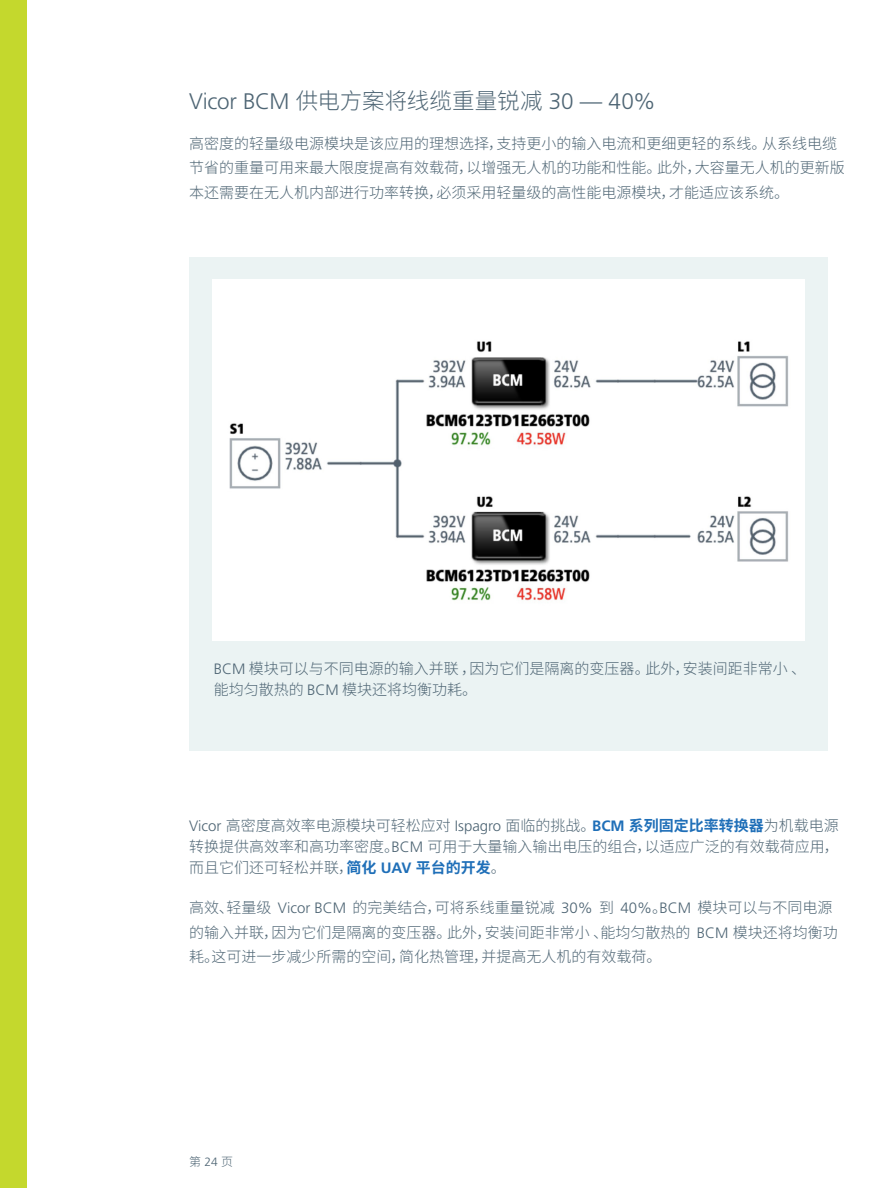
<style>
.page{position:relative;width:891px;height:1188px;background:#fff}
.page>*{position:absolute;margin:0;border:0;box-sizing:border-box;transform-origin:0 0}
.P__Normal__10_14{font:300 22.5px "Frutiger LT Pro";letter-spacing:-.01em;color:#4e6574}
.P__Normal__10_14-2{font:300 15px/24.8px "Source Han Sans CN";color:#4e6574}
.P__Small__8_12{font:300 12px "Source Han Sans CN";color:#4e6574}
.s1{font-family:"Source Han Sans CN"}
.s2{font-family:"Frutiger LT Pro"}
.s3{font-family:"Frutiger LT Pro";font-weight:700;color:#1f6fb8}
.s4{font-weight:700;color:#1f6fb8}
</style>
<div class="page">
<div style="left:0;top:0;width:27px;height:1188px;background:#c4d82d"></div>
<div style="left:189px;top:257px;width:639px;height:494px;background:#ebf3f3"></div>
<img style="left:213px;top:279px;width:591px;height:361px">
<p class="P__Normal__10_14" style="left:189px;top:88px;width:468px">Vicor BCM <span class="s1">供电方案将线缆重量锐减</span> 30 — 40%</p>
<p class="P__Normal__10_14-2" style="left:189px;top:131px;width:657px">高密度的轻量级电源模块是该应用的理想选择，支持更小的输入电流和更细更轻的系线。从系线电缆节省的重量可用来最大限度提高有效载荷，以增强无人机的功能和性能。此外，大容量无人机的更新版本还需要在无人机内部进行功率转换，必须采用轻量级的高性能电源模块，才能适应该系统。</p>
<p class="P__Normal__10_14-2" style="left:214px;top:659px;width:594px;line-height:21px"><span class="s2">BCM</span> 模块可以与不同电源的输入并联 ，因为它们是隔离的变压器。此外，安装间距非常小 、能均匀散热的 <span class="s2">BCM</span> 模块还将均衡功耗。</p>
<p class="P__Normal__10_14-2" style="left:189px;top:815px;width:651px;line-height:21px;text-align:justify"><span class="s2">Vicor</span> 高密度高效率电源模块可轻松应对 <span class="s2">Ispagro</span> 面临的挑战。<span class="s3">BCM</span> <span class="s4">系列固定比率转换器</span>为机载电源转换提供高效率和高功率密度。<span class="s2">BCM</span> 可用于大量输入输出电压的组合，以适应广泛的有效载荷应用，而且它们还可轻松并联，<span class="s4">简化</span> <span class="s3">UAV</span> <span class="s4">平台的开发</span>。</p>
<p class="P__Normal__10_14-2" style="left:189px;top:895px;width:650px">高效、轻量级 <span class="s2">Vicor BCM</span> 的完美结合，可将系线重量锐减 <span class="s2">30%</span> 到 <span class="s2">40%</span>。<span class="s2">BCM</span> 模块可以与不同电源的输入并联，因为它们是隔离的变压器。此外，安装间距非常小 、能均匀散热的 <span class="s2">BCM</span> 模块还将均衡功耗。这可进一步减少所需的空间，简化热管理，并提高无人机的有效载荷。</p>
<p class="P__Small__8_12" style="left:189px;top:1155px;width:46px">第 <span class="s2">24</span> 页</p>
</div>
